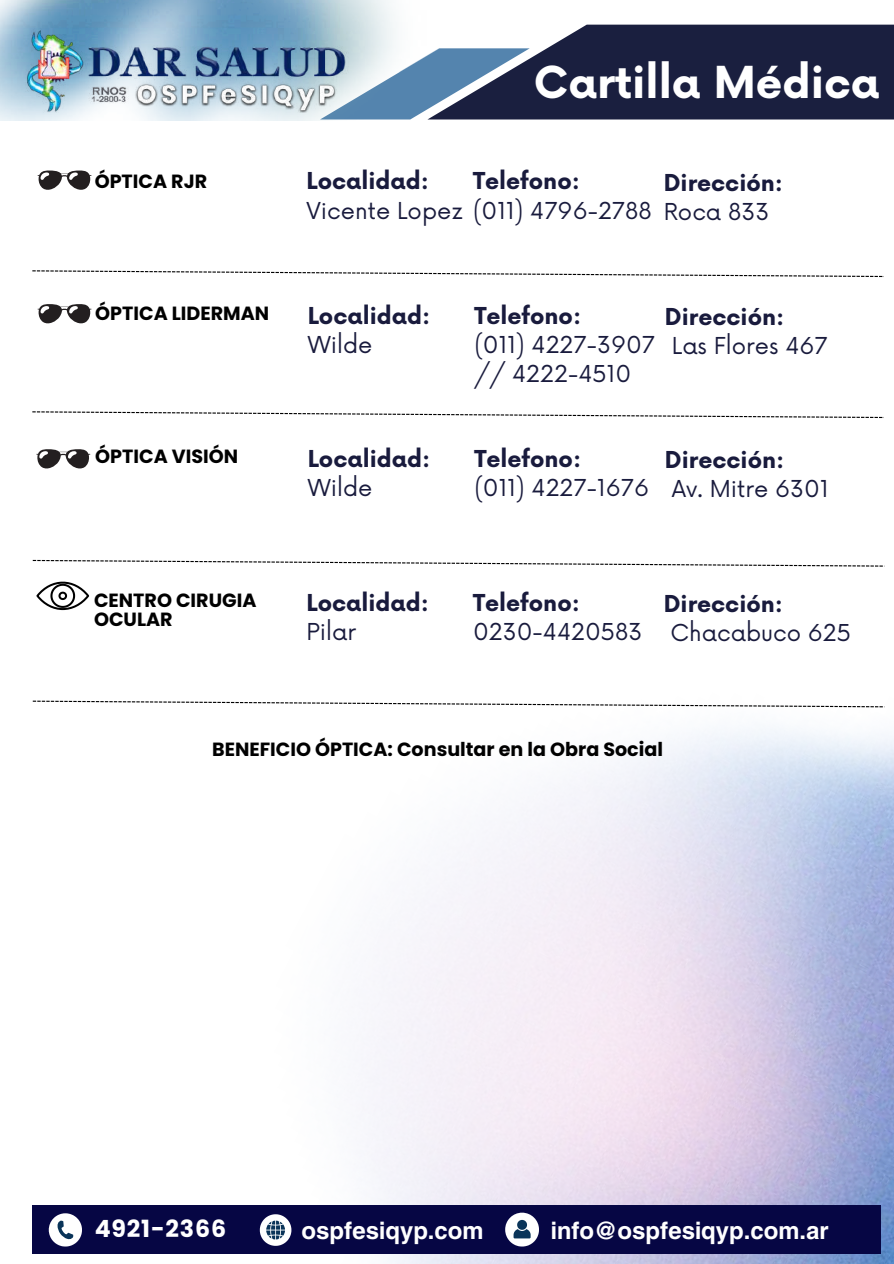
<style>
.page{position:relative;width:894px;height:1264px;background:#fff}
.page>*{position:absolute;margin:0;border:0;box-sizing:border-box;transform-origin:0 0}
.t1{font:700 42.9px "Now";color:#fff}
.t2{font:700 23.7px "Helios";color:#fff}
.t3{font:700 23.7px "Poppins";letter-spacing:.035em;color:#fff}
.t4{font:22.65px/29.2px "Now";color:#191b3d}
.t5{font:700 22.65px "Now";color:#191b3d}
.t6{font:700 19.05px/19.2px "Poppins";color:#000}
</style>
<div class="page">
<img style="left:32px;top:276px;width:861px;height:987px">
<svg style="left:426px;top:25px;width:467px;height:94px;background:#353d5a"></svg>
<img style="left:0;top:0;width:426px;height:121px">
<img style="left:0;top:22px;width:358px;height:90px">
<svg style="left:32px;top:270px;width:851px;height:7px"></svg>
<svg style="left:32px;top:411px;width:851px;height:7px"></svg>
<svg style="left:33px;top:560px;width:851px;height:6px"></svg>
<svg style="left:33px;top:700px;width:851px;height:7px"></svg>
<div style="left:33px;top:1205px;width:847px;height:48px;background:#060644"></div>
<svg style="left:49px;top:1213px;width:33px;height:33px"></svg>
<svg style="left:260px;top:1214px;width:31px;height:31px"></svg>
<svg style="left:505px;top:1212px;width:34px;height:34px"></svg>
<svg style="left:38px;top:170px;width:53px;height:20px"></svg>
<svg style="left:38px;top:304px;width:53px;height:21px"></svg>
<svg style="left:36px;top:449px;width:54px;height:21px"></svg>
<svg style="left:36px;top:578px;width:53px;height:32px"></svg>
<h1 class="t1" style="left:533px;top:60px;width:347px">Cartilla Médica</h1>
<p class="t6" style="left:95px;top:171px;width:114px">ÓPTICA RJR</p>
<p class="t5" style="left:473px;top:169px;width:108px">Telefono:</p>
<p class="t4" style="left:306px;top:197px;width:347px">Vicente Lopez (011) 4796-2788</p>
<p class="t5" style="left:306px;top:169px;width:124px">Localidad:</p>
<p class="t5" style="left:663px;top:170px;width:121px">Dirección:</p>
<p class="t4" style="left:663px;top:198px;width:107px">Roca 833</p>
<p class="t6" style="left:95px;top:304px;width:175px">ÓPTICA LIDERMAN</p>
<p class="t5" style="left:308px;top:303px;width:124px">Localidad:</p>
<p class="t4" style="left:308px;top:331px;width:66px">Wilde</p>
<p class="t5" style="left:474px;top:303px;width:108px">Telefono:</p>
<p class="t4" style="left:474px;top:331px;width:182px">(011) 4227-3907 // 4222-4510</p>
<p class="t5" style="left:664px;top:304px;width:121px">Dirección:</p>
<p class="t4" style="left:671px;top:332px;width:157px">Las Flores 467</p>
<p class="t6" style="left:95px;top:446px;width:144px">ÓPTICA VISIÓN</p>
<p class="t5" style="left:308px;top:446px;width:124px">Localidad:</p>
<p class="t4" style="left:308px;top:474px;width:66px">Wilde</p>
<p class="t5" style="left:474px;top:446px;width:108px">Telefono:</p>
<p class="t4" style="left:474px;top:474px;width:176px">(011) 4227-1676</p>
<p class="t5" style="left:664px;top:447px;width:121px">Dirección:</p>
<p class="t4" style="left:671px;top:475px;width:158px">Av. Mitre 6301</p>
<p class="t6" style="left:94px;top:591px;width:164px">CENTRO CIRUGIA<br>OCULAR</p>
<p class="t5" style="left:306px;top:590px;width:124px">Localidad:</p>
<p class="t4" style="left:306px;top:618px;width:51px">Pilar</p>
<p class="t5" style="left:473px;top:590px;width:108px">Telefono:</p>
<p class="t4" style="left:473px;top:618px;width:171px">0230-4420583</p>
<p class="t5" style="left:663px;top:591px;width:121px">Dirección:</p>
<p class="t4" style="left:670px;top:619px;width:182px">Chacabuco 625</p>
<p class="t6" style="left:212px;top:740px;width:452px">BENEFICIO ÓPTICA: Consultar en la Obra Social</p>
<p class="t3" style="left:95px;top:1212px;width:133px">4921-2366</p>
<p class="t2" style="left:301px;top:1214px;width:184px">ospfesiqyp.com</p>
<p class="t2" style="left:550px;top:1214px;width:279px">info@ospfesiqyp.com.ar</p>
</div>
